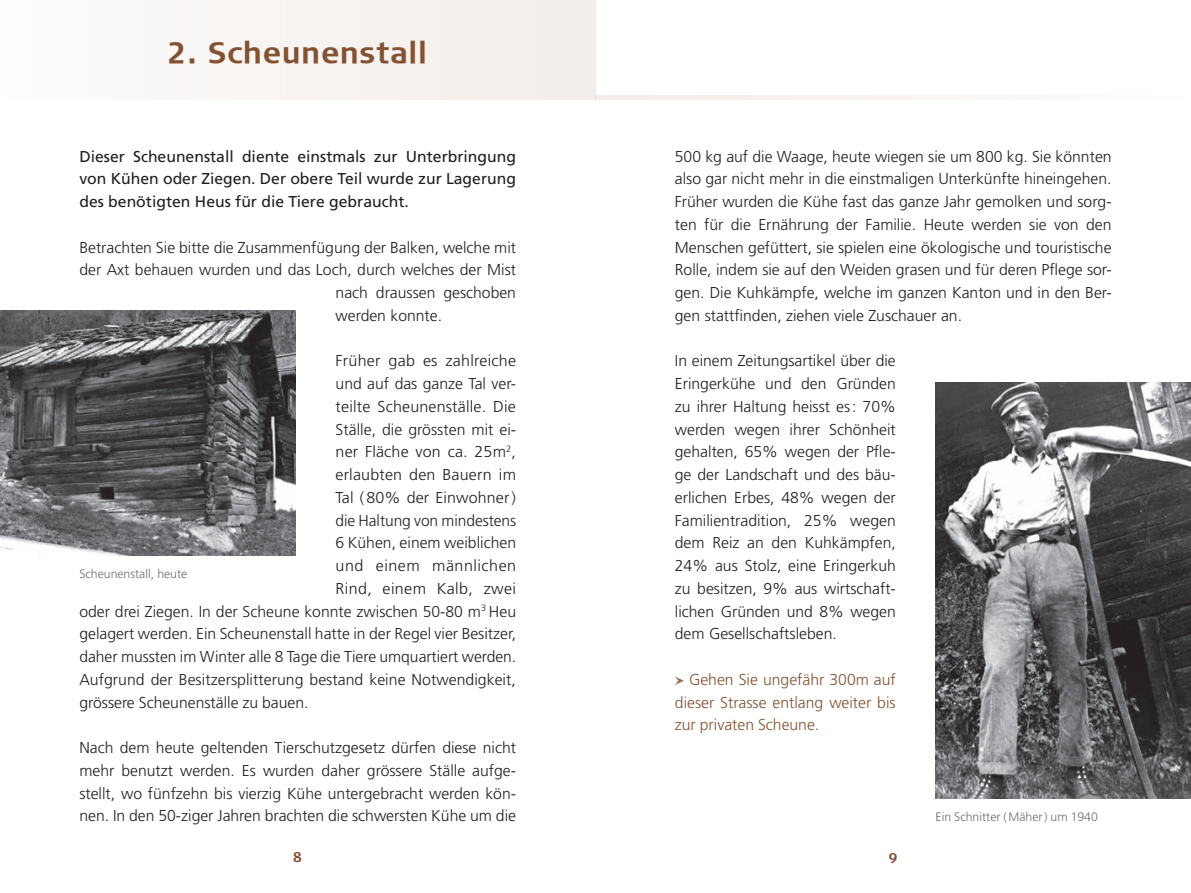
<style>
.page{position:relative;width:1191px;height:893px;background:#fff}
.page>*{position:absolute;margin:0;border:0;box-sizing:border-box;transform-origin:0 0}
.t1{font:700 29.75px "Signa Column";letter-spacing:.02em;color:#845131}
.t2{font:300 15.75px/22.8px "Frutiger LT Std";color:#231f20;text-align:justify}
.t3{font:15.75px/22.8px "Frutiger LT Std";color:#231f20;text-align:justify}
.t4{font:300 15.75px/22.8px "Frutiger LT Std";color:#845131;text-align:justify}
.t5{font:300 15.75px "Frutiger LT Std";letter-spacing:.025em;color:#231f20}
.t6{font:300 15.75px "Frutiger LT Std";letter-spacing:.03em;color:#231f20}
.t7{font:700 14px "Signa Column";color:#845131}
.t8{font:300 12.25px "Frutiger LT Std";color:#6c6d70}
</style>
<div class="page">
<div style="left:0;top:0;width:595px;height:99px;background:#f7f4f2"></div>
<hr style="left:595px;top:96px;width:596px;height:3px;background:#f7f4f2">
<svg style="left:675px;top:677px;width:9px;height:8px"></svg>
<img style="left:935px;top:382px;width:256px;height:416px">
<img style="left:0;top:310px;width:296px;height:246px">
<h1 class="t1" style="left:168px;top:36px;width:261px">2. Scheunenstall</h1>
<p class="t3" style="left:79px;top:145px;width:438px">Dieser Scheunenstall diente einstmals zur Unterbringung von Kühen oder Ziegen. Der obere Teil wurde zur Lagerung des benötigten Heus für die Tiere gebraucht.</p>
<p class="t2" style="left:79px;top:236px;width:438px">Betrachten Sie bitte die Zusammenfügung der Balken, welche mit</p>
<p class="t2" style="left:79px;top:259px;width:438px">der Axt behauen wurden und das Loch, durch welches der Mist</p>
<p class="t2" style="left:335px;top:282px;width:182px">nach draussen geschoben</p>
<p class="t2" style="left:335px;top:304px;width:108px">werden konnte.</p>
<p class="t2" style="left:335px;top:350px;width:182px">Früher gab es zahlreiche</p>
<p class="t2" style="left:335px;top:373px;width:182px">und auf das ganze Tal ver-</p>
<p class="t2" style="left:335px;top:395px;width:182px">teilte Scheunenställe. Die</p>
<p class="t2" style="left:335px;top:418px;width:182px">Ställe, die grössten mit ei-</p>
<p class="t2" style="left:335px;top:441px;width:182px">ner Fläche von ca. 25m<sup>2</sup>,</p>
<p class="t2" style="left:335px;top:464px;width:182px">erlaubten den Bauern im</p>
<p class="t2" style="left:335px;top:486px;width:182px">Tal (80% der Einwohner)</p>
<p class="t2" style="left:335px;top:509px;width:182px">die Haltung von mindestens</p>
<p class="t2" style="left:335px;top:532px;width:182px">6 Kühen, einem weiblichen</p>
<p class="t6" style="left:335px;top:557px;width:182px">und einem männlichen</p>
<p class="t5" style="left:335px;top:580px;width:182px">Rind, einem Kalb, zwei</p>
<p class="t2" style="left:79px;top:600px;width:438px">oder drei Ziegen. In der Scheune konnte zwischen 50-80 m<sup>3</sup> Heu</p>
<p class="t2" style="left:79px;top:623px;width:438px">gelagert werden. Ein Scheunenstall hatte in der Regel vier Besitzer,</p>
<p class="t2" style="left:79px;top:646px;width:438px">daher mussten im Winter alle 8 Tage die Tiere umquartiert werden.</p>
<p class="t2" style="left:79px;top:668px;width:438px">Aufgrund der Besitzersplitterung bestand keine Notwendigkeit,</p>
<p class="t2" style="left:79px;top:691px;width:231px">grössere Scheunenställe zu bauen.</p>
<p class="t2" style="left:79px;top:737px;width:438px">Nach dem heute geltenden Tierschutzgesetz dürfen diese nicht mehr benutzt werden. Es wurden daher grössere Ställe aufge&shy;stellt, wo fünfzehn bis vierzig Kühe untergebracht werden kön&shy;nen. In den 50-ziger Jahren brachten die schwersten Kühe um die</p>
<p class="t8" style="left:79px;top:567px;width:109px">Scheunenstall, heute</p>
<p class="t2" style="left:675px;top:145px;width:438px">500 kg auf die Waage, heute wiegen sie um 800 kg. Sie könnten also gar nicht mehr in die einstmaligen Unterkünfte hineingehen.<br>Früher wurden die Kühe fast das ganze Jahr gemolken und sorg&shy;ten für die Ernährung der Familie. Heute werden sie von den Menschen gefüttert, sie spielen eine ökologische und touristische Rolle, indem sie auf den Weiden grasen und für deren Pflege sor&shy;gen. Die Kuhkämpfe, welche im ganzen Kanton und in den Ber&shy;gen stattfinden, ziehen viele Zuschauer an.</p>
<p class="t2" style="left:675px;top:350px;width:222px">In einem Zeitungsartikel über die Eringerkühe und den Gründen zu ihrer Haltung heisst es: 70% werden wegen ihrer Schönheit gehalten, 65% wegen der Pfle&shy;ge der Landschaft und des bäu&shy;erlichen Erbes, 48% wegen der Familientradition, 25% wegen dem Reiz an den Kuhkämpfen, 24% aus Stolz, eine Eringerkuh zu besitzen, 9% aus wirtschaft&shy;lichen Gründen und 8% wegen dem Gesellschaftsleben.</p>
<p class="t4" style="left:675px;top:668px;width:222px;text-indent:14px">Gehen Sie ungefähr 300m auf dieser Strasse entlang weiter bis zur privaten Scheune.</p>
<p class="t8" style="left:935px;top:810px;width:164px">Ein Schnitter (Mäher) um 1940</p>
<p class="t7" style="left:293px;top:849px;width:10px">8</p>
<p class="t7" style="left:888px;top:850px;width:10px">9</p>
</div>
